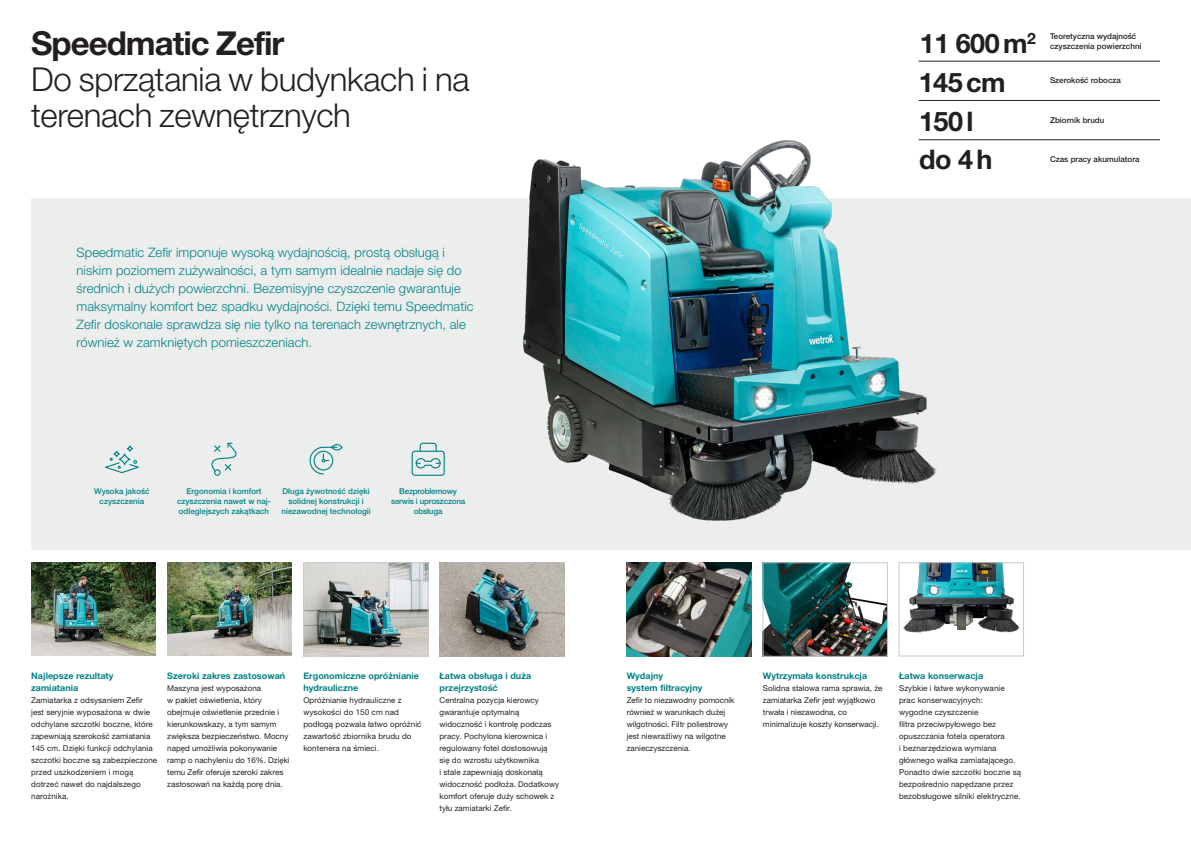
<style>
.page{position:relative;width:1191px;height:842px;background:#fff}
.page>*{position:absolute;margin:0;border:0;box-sizing:border-box;transform-origin:0 0}
.Tabellen_links_8Pt{font:300 33px/36px "Helvetica Neue LT Pro";letter-spacing:-.01em;color:#231f20}
.Tabellen_links_8Pt-2{font:700 33px "Helvetica Neue LT Pro";letter-spacing:-.03em;color:#231f20}
.t1{font:700 27px "Helvetica Neue LT Pro";letter-spacing:-.02em;color:#231f20}
.Lead{font:300 13px/18px "Helvetica Neue LT Pro";letter-spacing:.005em;color:#008185}
._04_Subtitle_9_12_Pt{font:700 9px/12px "Helvetica Neue LT Pro";letter-spacing:.005em;color:#008185}
._05_Copy_Small_8_12_Pt{font:8px/12px "Helvetica Neue LT Pro";letter-spacing:.005em;color:#231f20}
.t2{font:500 8px/10px "Helvetica Neue LT Pro";color:#008185;text-align:center}
.t3{font:500 8px/10px "Helvetica Neue LT Pro";color:#231f20}
.t4{font:500 8px/10px "Helvetica Neue LT Pro";letter-spacing:-.02em;color:#008185;text-align:center}
</style>
<div class="page">
<div style="left:31px;top:199px;width:1160px;height:351px;background:#ebeeed"></div>
<img style="left:523px;top:140px;width:414px;height:380px">
<img style="left:765px;top:565px;width:120px;height:89px">
<div style="left:763px;top:563px;width:124px;height:93px;border:1px solid #c4caca"></div>
<svg style="left:626px;top:562px;width:125px;height:1px"></svg>
<img style="left:626px;top:563px;width:125px;height:93px">
<hr style="left:919px;top:61px;width:240px;height:1px;background:#231f20">
<hr style="left:919px;top:100px;width:240px;height:1px;background:#231f20">
<hr style="left:919px;top:140px;width:240px;height:1px;background:#231f20">
<img style="left:305px;top:565px;width:121px;height:89px">
<div style="left:303px;top:563px;width:125px;height:93px;border:1px solid #c4caca"></div>
<img style="left:31px;top:563px;width:125px;height:93px">
<div style="left:119px;top:453px;width:11px;height:12px;border:1px solid #008185;border-radius:50%"></div>
<div style="left:127px;top:445px;width:6px;height:7px;border:1px solid #008185;border-radius:50%"></div>
<div style="left:113px;top:451px;width:7px;height:6px;border:1px solid #008185;border-radius:50%"></div>
<svg style="left:105px;top:458px;width:34px;height:15px"></svg>
<div style="left:214px;top:469px;width:7px;height:7px;border:1px solid #008185;border-radius:50%"></div>
<svg style="left:211px;top:443px;width:25px;height:29px"></svg>
<svg style="left:309px;top:444px;width:34px;height:30px"></svg>
<svg style="left:411px;top:443px;width:34px;height:33px"></svg>
<img style="left:903px;top:565px;width:116px;height:67px">
<div style="left:899px;top:563px;width:124px;height:93px;border:1px solid #c4caca"></div>
<img style="left:167px;top:563px;width:125px;height:93px">
<img style="left:439px;top:563px;width:125px;height:93px">
<p class="Tabellen_links_8Pt-2" style="left:31px;top:23px;width:255px">Speedmatic Zefir</p>
<p class="Tabellen_links_8Pt" style="left:31px;top:60px;width:440px">Do sprzątania w budynkach i na terenach zewnętrznych</p>
<p class="Lead" style="left:77px;top:243px;width:398px">Speedmatic Zefir imponuje wysoką wydajnością, prostą obsługą i niskim poziomem zużywalności, a tym samym idealnie nadaje się do średnich i dużych powierzchni. Bezemisyjne czyszczenie gwarantuje maksymalny komfort bez spadku wydajności. Dzięki temu Speedmatic Zefir doskonale sprawdza się nie tylko na terenach zewnętrznych, ale również w zamkniętych pomieszczeniach.</p>
<p class="t2" style="left:94px;top:486px;width:57px">Wysoka jakość czyszczenia</p>
<p class="t2" style="left:177px;top:486px;width:95px">Ergonomia i komfort czyszczenia nawet w naj&shy;odleglejszych zakątkach</p>
<p class="t2" style="left:281px;top:486px;width:91px">Długa żywotność dzięki solidnej konstrukcji i niezawodnej technologii</p>
<p class="t4" style="left:391px;top:486px;width:76px">Bezproblemowy serwis i uproszczona obsługa</p>
<p class="_04_Subtitle_9_12_Pt" style="left:31px;top:669px;width:84px">Najlepsze rezultaty zamiatania</p>
<p class="_05_Copy_Small_8_12_Pt" style="left:31px;top:694px;width:127px">Zamiatarka z odsysaniem Zefir jest seryjnie wyposażona w dwie odchylane szczotki boczne, które zapewniają szerokość zamiatania<br>145 cm. Dzięki funkcji odchylania szczotki boczne są zabezpieczone przed uszkodzeniem i mogą dotrzeć nawet do najdalszego narożnika.</p>
<p class="_04_Subtitle_9_12_Pt" style="left:167px;top:669px;width:119px">Szeroki zakres zastosowań</p>
<p class="_05_Copy_Small_8_12_Pt" style="left:167px;top:682px;width:124px">Maszyna jest wyposażona<br>w pakiet oświetlenia, który obejmuje oświetlenie przednie i kierunkowskazy, a tym samym zwiększa bezpieczeństwo. Mocny napęd umożliwia pokonywanie ramp o nachyleniu do 16%. Dzięki temu Zefir oferuje szeroki zakres zastosowań na każdą porę dnia.</p>
<p class="_04_Subtitle_9_12_Pt" style="left:303px;top:669px;width:117px">Ergonomiczne opróżnianie hydrauliczne</p>
<p class="_05_Copy_Small_8_12_Pt" style="left:303px;top:694px;width:120px">Opróżnianie hydrauliczne z wysokości do 150 cm nad podłogą pozwala łatwo opróżnić zawartość zbiornika brudu do kontenera na śmieci.</p>
<p class="_04_Subtitle_9_12_Pt" style="left:439px;top:669px;width:93px">Łatwa obsługa i duża przejrzystość</p>
<p class="_05_Copy_Small_8_12_Pt" style="left:439px;top:694px;width:121px">Centralna pozycja kierowcy gwarantuje optymalną widoczność i kontrolę podczas pracy. Pochylona kierownica i regulowany fotel dostosowują się do wzrostu użytkownika<br>i stale zapewniają doskonałą widoczność podłoża. Dodatkowy komfort oferuje duży schowek z tyłu zamiatarki Zefir.</p>
<p class="t1" style="left:920px;top:27px;width:118px">11 600m<sup>2</sup></p>
<p class="t3" style="left:1050px;top:31px;width:93px">Teoretyczna wydajność czyszczenia powierzchni</p>
<p class="t1" style="left:918px;top:66px;width:88px">145cm</p>
<p class="t3" style="left:1050px;top:75px;width:72px">Szerokość robocza</p>
<p class="t1" style="left:919px;top:105px;width:56px">150l</p>
<p class="t3" style="left:1050px;top:115px;width:56px">Zbiornik brudu</p>
<p class="t1" style="left:919px;top:142px;width:75px">do 4h</p>
<p class="t3" style="left:1050px;top:154px;width:91px">Czas pracy akumulatora</p>
<p class="_04_Subtitle_9_12_Pt" style="left:626px;top:669px;width:77px">Wydajny<br>system filtracyjny</p>
<p class="_05_Copy_Small_8_12_Pt" style="left:626px;top:694px;width:109px">Zefir to niezawodny pomocnik również w warunkach dużej wilgotności. Filtr poliestrowy jest niewrażliwy na wilgotne zanieczyszczenia.</p>
<p class="_04_Subtitle_9_12_Pt" style="left:763px;top:669px;width:106px">Wytrzymała konstrukcja</p>
<p class="_05_Copy_Small_8_12_Pt" style="left:763px;top:682px;width:121px">Solidna stalowa rama sprawia, że zamiatarka Zefir jest wyjątkowo trwała i niezawodna, co minimalizuje koszty konserwacji.</p>
<p class="_04_Subtitle_9_12_Pt" style="left:899px;top:669px;width:86px">Łatwa konserwacja</p>
<p class="_05_Copy_Small_8_12_Pt" style="left:899px;top:682px;width:124px">Szybkie i łatwe wykonywanie prac konserwacyjnych:<br>wygodne czyszczenie<br>filtra przeciwpyłowego bez opuszczania fotela operatora<br>i beznarzędziowa wymiana głównego wałka zamiatającego.<br>Ponadto dwie szczotki boczne są bezpośrednio napędzane przez bezobsługowe silniki elektryczne.</p>
</div>
